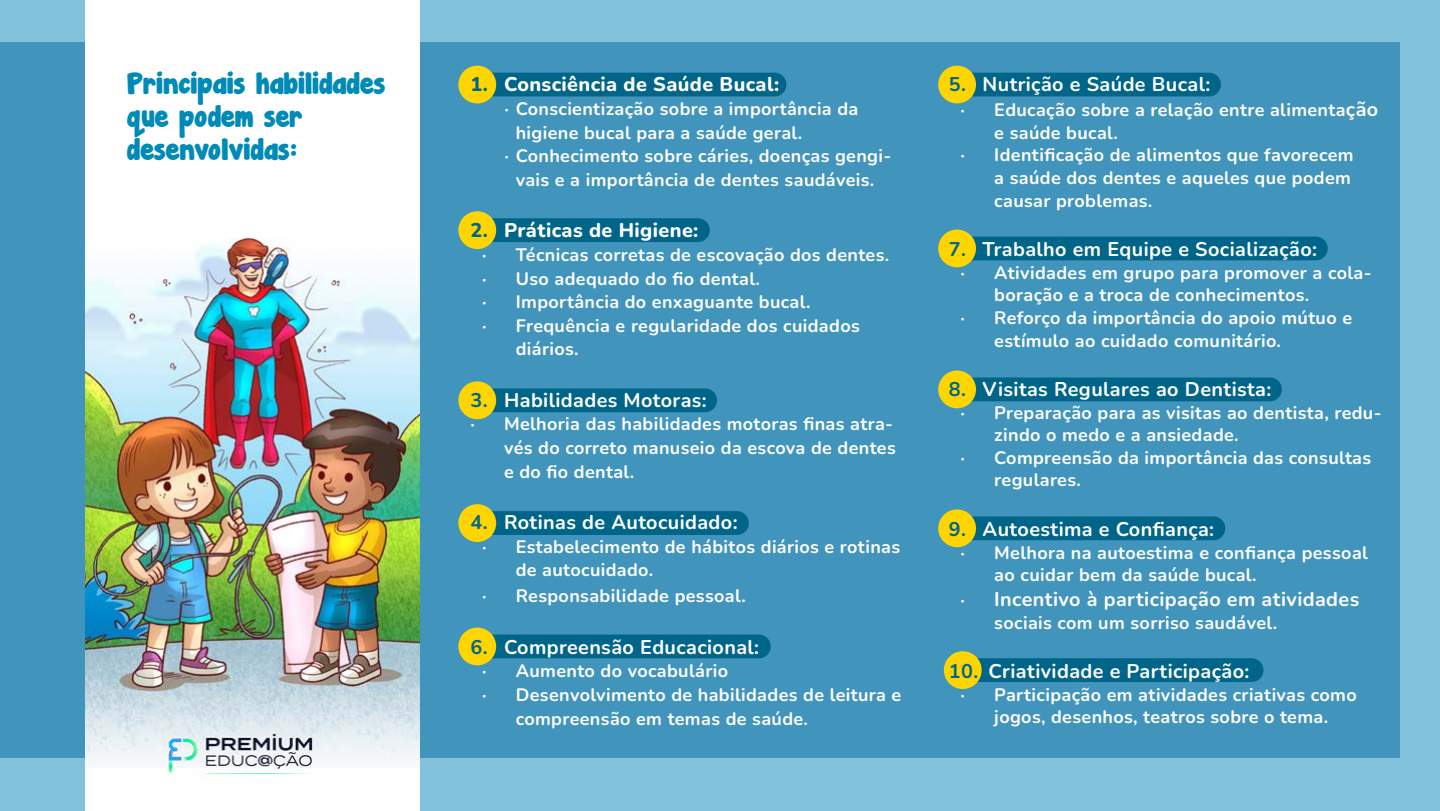
<style>
.page{position:relative;width:1440px;height:811px;background:#82c1dc}
.page>*{position:absolute;margin:0;border:0;box-sizing:border-box;transform-origin:0 0}
.t1{font:27.2px/32.6px "Janda Manatee Solid";color:#008ab7}
.t2{font:700 19.8px "Nunito";letter-spacing:.02em;color:#fff}
.t3{font:800 19.8px "Nunito";letter-spacing:.02em;color:#fff}
.t4{font:700 18px/23.6px "Nunito";letter-spacing:.02em;color:#fff}
.s1{color:#006588}
.s2{font-size:19.8px}
.s3{font-size:18px}
</style>
<div class="page">
<div style="left:0;top:43px;width:1399px;height:715px;background:#4194bc"></div>
<div style="left:85px;top:0;width:335px;height:811px;background:#fff"></div>
<img style="left:85px;top:238px;width:335px;height:526px">
<div style="left:463px;top:73px;width:323px;height:23px;background:#006588;border-radius:12px"></div>
<div style="left:458px;top:66px;width:38px;height:37px;background:#ffd500;border-radius:50%"></div>
<div style="left:463px;top:218px;width:247px;height:24px;background:#006588;border-radius:12px"></div>
<div style="left:458px;top:211px;width:38px;height:38px;background:#ffd500;border-radius:50%"></div>
<div style="left:463px;top:388px;width:254px;height:24px;background:#006588;border-radius:12px"></div>
<div style="left:458px;top:381px;width:38px;height:38px;background:#ffd500;border-radius:50%"></div>
<div style="left:463px;top:511px;width:286px;height:24px;background:#006588;border-radius:12px"></div>
<div style="left:458px;top:504px;width:38px;height:38px;background:#ffd500;border-radius:50%"></div>
<div style="left:463px;top:634px;width:308px;height:24px;background:#006588;border-radius:12px"></div>
<div style="left:458px;top:627px;width:38px;height:38px;background:#ffd500;border-radius:50%"></div>
<div style="left:943px;top:73px;width:278px;height:23px;background:#006588;border-radius:12px"></div>
<div style="left:938px;top:66px;width:38px;height:37px;background:#ffd500;border-radius:50%"></div>
<div style="left:943px;top:236px;width:385px;height:24px;background:#006588;border-radius:12px"></div>
<div style="left:938px;top:229px;width:38px;height:38px;background:#ffd500;border-radius:50%"></div>
<div style="left:943px;top:377px;width:339px;height:24px;background:#006588;border-radius:12px"></div>
<div style="left:938px;top:370px;width:38px;height:38px;background:#ffd500;border-radius:50%"></div>
<div style="left:943px;top:516px;width:282px;height:24px;background:#006588;border-radius:12px"></div>
<div style="left:938px;top:509px;width:38px;height:38px;background:#ffd500;border-radius:50%"></div>
<div style="left:948px;top:658px;width:315px;height:24px;background:#006588;border-radius:12px"></div>
<div style="left:944px;top:651px;width:38px;height:38px;background:#ffd500;border-radius:50%"></div>
<img style="left:162px;top:725px;width:159px;height:50px">
<h1 class="t1" style="left:127px;top:69px;width:260px">Principais habilidades que podem ser desenvolvidas:</h1>
<p class="t3" style="left:470px;top:70px;width:310px"><span class="s1">1.</span> Consciência de Saúde Bucal:</p>
<p class="t4" style="left:504px;top:96px;width:356px">· Conscientização sobre a importância da</p>
<p class="t4" style="left:516px;top:120px;width:288px">higiene bucal para a saúde geral.</p>
<p class="t4" style="left:504px;top:143px;width:388px">· Conhecimento sobre cáries, doenças gengi-</p>
<p class="t4" style="left:516px;top:167px;width:360px">vais e a importância de dentes saudáveis.</p>
<p class="t3" style="left:470px;top:216px;width:230px"><span class="s1">2.</span> Práticas de Higiene:</p>
<p class="t4" style="left:482px;top:242px;width:409px">· Técnicas corretas de escovação dos dentes.</p>
<p class="t4" style="left:482px;top:266px;width:280px">· Uso adequado do fio dental.</p>
<p class="t4" style="left:482px;top:289px;width:330px">· Importância do enxaguante bucal.</p>
<p class="t4" style="left:482px;top:313px;width:379px">· Frequência e regularidade dos cuidados</p>
<p class="t4" style="left:516px;top:336px;width:64px">diários.</p>
<p class="t2" style="left:470px;top:386px;width:238px"><span class="s1">3.</span> Habilidades Motoras:</p>
<p class="t4" style="left:504px;top:412px;width:393px;text-indent:-34px">· Melhoria das habilidades motoras finas atra&shy;vés do correto manuseio da escova de dentes e do fio dental.</p>
<p class="t2" style="left:470px;top:508px;width:269px"><span class="s1">4.</span> Rotinas de Autocuidado:</p>
<p class="t4" style="left:516px;top:534px;width:386px;text-indent:-34px">· Estabelecimento de hábitos diários e rotinas de autocuidado.</p>
<p class="t4" style="left:482px;top:583px;width:265px">· Responsabilidade pessoal.</p>
<p class="t2" style="left:470px;top:633px;width:290px"><span class="s1">6.</span> Compreensão Educacional:</p>
<p class="t4" style="left:482px;top:658px;width:248px">· Aumento do vocabulário</p>
<p class="t4" style="left:482px;top:682px;width:421px">· Desenvolvimento de habilidades de leitura e</p>
<p class="t4" style="left:516px;top:706px;width:294px">compreensão em temas de saúde.</p>
<p class="t2" style="left:949px;top:70px;width:263px"><span class="s1">5.</span> Nutrição e Saúde Bucal:</p>
<p class="t4" style="left:961px;top:97px;width:419px">· Educação sobre a relação entre alimenta<span class="s2">ção</span></p>
<p class="t4" style="left:994px;top:120px;width:125px">e saúde bucal.</p>
<p class="t4" style="left:961px;top:142px;width:394px">· Identificação de alimentos que favorecem</p>
<p class="t4" style="left:994px;top:165px;width:358px">a saúde dos dentes e aqueles que podem</p>
<p class="t4" style="left:994px;top:188px;width:160px">causar problemas.</p>
<p class="t2" style="left:949px;top:235px;width:370px"><span class="s1">7.</span> Trabalho em Equipe e Socialização:</p>
<p class="t4" style="left:961px;top:260px;width:412px">· Atividades em grupo para promover a cola-</p>
<p class="t4" style="left:994px;top:282px;width:316px">boração e a troca de conhecimentos.</p>
<p class="t4" style="left:961px;top:305px;width:393px">· Reforço da importância do apoio mútuo e</p>
<p class="t4" style="left:994px;top:328px;width:288px">estímulo ao cuidado comunitário.</p>
<p class="t2" style="left:949px;top:375px;width:324px"><span class="s1">8.</span> Visitas Regulares ao Dentista:</p>
<p class="t4" style="left:961px;top:400px;width:422px">· Preparação para as visitas ao dentista, redu-</p>
<p class="t4" style="left:994px;top:422px;width:246px">zindo o medo e a ansiedade.</p>
<p class="t4" style="left:961px;top:445px;width:412px">· Compreensão da importância das consultas</p>
<p class="t4" style="left:994px;top:468px;width:88px">regulares.</p>
<p class="t2" style="left:949px;top:515px;width:267px"><span class="s1">9.</span> Autoestima e Confiança:</p>
<p class="t4" style="left:994px;top:540px;width:375px;line-height:22.6px;text-indent:-34px">· Melhora na autoestima e confiança pessoal ao cuidar bem da saúde bucal.</p>
<p class="t2" style="left:961px;top:585px;width:400px"><span class="s3">·</span> Incentivo à participação em atividades</p>
<p class="t4" style="left:994px;top:610px;width:284px">sociais com um sorriso saudável.</p>
<p class="t2" style="left:949px;top:657px;width:302px"><span class="s1">10.</span> Criatividade e Participação:</p>
<p class="t4" style="left:961px;top:682px;width:398px;line-height:22.6px;text-align:center">· Participação em atividades criativas como jogos, desenhos, teatros sobre o tema.</p>
</div>
